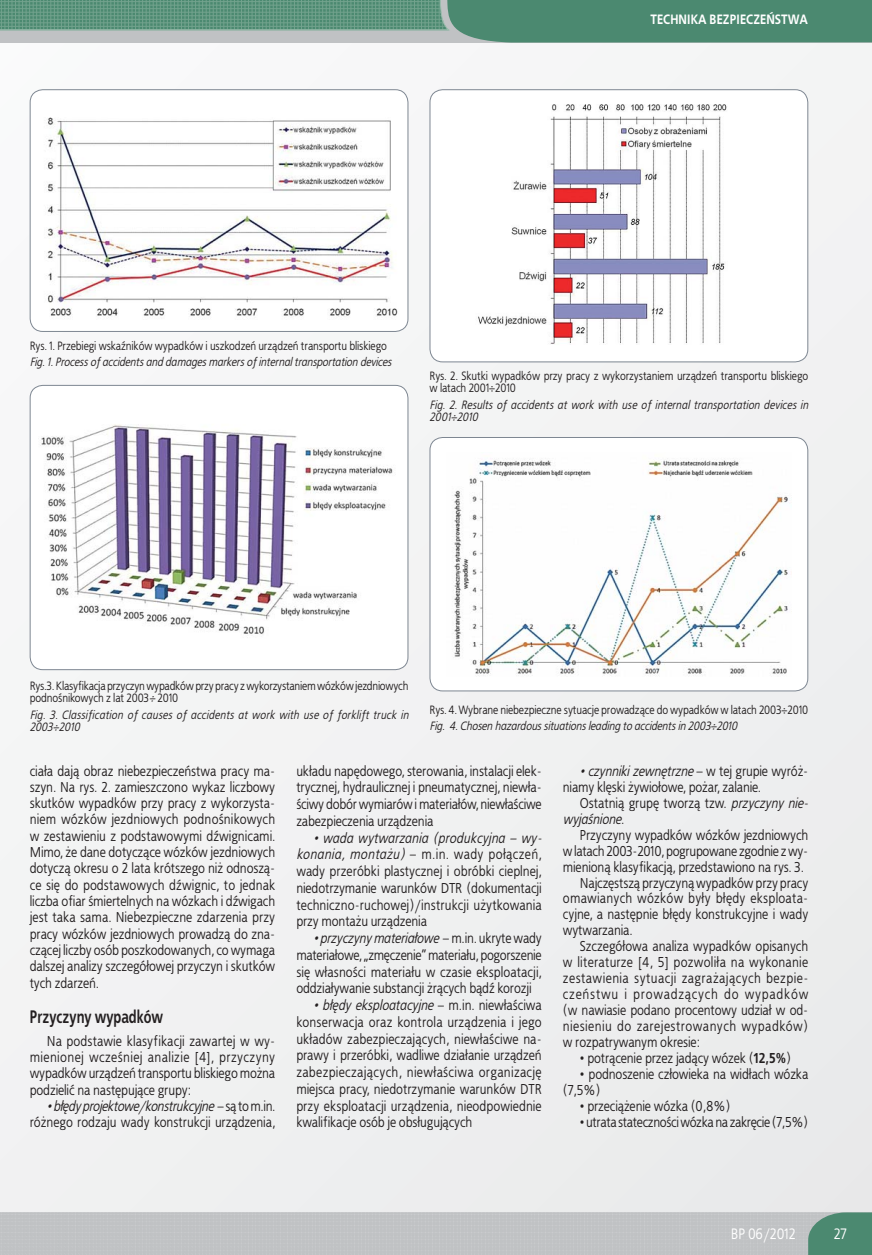
<style>
.page{position:relative;width:872px;height:1255px;background:#fff}
.page>*{position:absolute;margin:0;border:0;box-sizing:border-box;transform-origin:0 0}
.t1{font:700 18px "EFN Bureau";color:#231f20;scale:.85 1}
.t2{font:15px "EFN Bureau";color:#fff}
.t3{font:14.25px/16.8px "EFN Bureau";color:#231f20;text-align:justify}
.t4{font:14.25px "EFN Bureau";letter-spacing:.04em;color:#231f20}
.t5{font:14.25px "EFN Bureau";letter-spacing:.025em;color:#231f20}
.t6{font:14.25px "EFN Bureau";letter-spacing:.06em;color:#231f20}
.t7{font:700 13.5px "EFN Bureau";color:#fff}
.t8{font:12px/12px "EFN Bureau";color:#231f20}
.t9{font:italic 12px/12px "EFN Bureau";letter-spacing:.01em;color:#231f20}
.s1{font-style:italic}
.s2{font-weight:700}
</style>
<div class="page">
<div style="left:0;top:0;width:872px;height:1254px;background:#f0f1f1"></div>
<div style="left:30px;top:90px;width:378px;height:241px;background:#fff;border-radius:13px"></div>
<div style="left:30px;top:89px;width:378px;height:243px;border:1px solid #7e8792;border-radius:13px"></div>
<div style="left:30px;top:385px;width:378px;height:284px;background:#fff;border-radius:13px"></div>
<div style="left:30px;top:385px;width:378px;height:285px;border:1px solid #7e8792;border-radius:13px"></div>
<div style="left:430px;top:90px;width:377px;height:272px;background:#fff;border-radius:13px"></div>
<div style="left:429px;top:89px;width:379px;height:273px;border:1px solid #7e8792;border-radius:13px"></div>
<div style="left:430px;top:437px;width:377px;height:254px;background:#fff;border-radius:13px"></div>
<div style="left:429px;top:437px;width:379px;height:254px;border:1px solid #7e8792;border-radius:13px"></div>
<img style="left:478px;top:104px;width:249px;height:240px">
<img style="left:40px;top:424px;width:353px;height:210px">
<img style="left:453px;top:458px;width:335px;height:218px">
<svg style="left:0;top:0;width:872px;height:43px;background:#669783"></svg>
<svg style="left:808px;top:1212px;width:64px;height:42px;background:#568e78"></svg>
<img style="left:47px;top:117px;width:351px;height:200px">
<p class="t7" style="left:650px;top:15px;width:159px">TECHNIKA BEZPIECZEÑSTWA</p>
<p class="t8" style="left:30px;top:340px;width:358px">Rys. 1. Przebiegi wskaźników wypadków i uszkodzeñ urz¹dzeñ transportu bliskiego</p>
<p class="t9" style="left:30px;top:356px;width:363px">Fig. 1. Process of accidents and damages markers of internal transportation devices</p>
<p class="t8" style="left:429px;top:370px;width:380px">Rys. 2. Skutki wypadków przy pracy z wykorzystaniem urz¹dzeñ transportu bliskiego w latach 2001÷2010</p>
<p class="t9" style="left:429px;top:398px;width:380px">Fig. 2. Results of accidents at work with use of internal transportation devices in<br>2001÷2010</p>
<p class="t8" style="left:30px;top:680px;width:380px">Rys.3. Klasyfikacja przyczyn wypadków przy pracy z wykorzystaniem wózków jezdniowych podnośnikowych z lat 2003<span class="s1">÷</span> 2010</p>
<p class="t9" style="left:30px;top:708px;width:380px">Fig. 3. Classification of causes of accidents at work with use of forklift truck in<br>2003÷2010</p>
<p class="t8" style="left:429px;top:703px;width:380px">Rys. 4. Wybrane niebezpieczne sytuacje prowadz¹ce do wypadków w latach 2003÷2010</p>
<p class="t9" style="left:429px;top:720px;width:309px">Fig. 4. Chosen hazardous situations leading to accidents in 2003÷2010</p>
<p class="t3" style="left:30px;top:762px;width:247px;line-height:16.4px">cia³a daj¹ obraz niebezpieczeñstwa pracy ma&shy;szyn. Na rys. 2. zamieszczono wykaz liczbowy skutków wypadków przy pracy z wykorzysta&shy;niem wózków jezdniowych podnośnikowych w zestawieniu z podstawowymi dźwignicami.<br>Mimo, ¿e dane dotycz¹ce wózków jezdniowych dotycz¹ okresu o 2 lata krótszego ni¿ odnosz¹- ce siê do podstawowych dźwignic, to jednak liczba ofiar śmiertelnych na wózkach i dźwigach jest taka sama. Niebezpieczne zdarzenia przy pracy wózków jezdniowych prowadz¹ do zna&shy;cz¹cej liczby osób poszkodowanych, co wymaga dalszej analizy szczegó³owej przyczyn i skutków tych zdarzeñ.</p>
<p class="t1" style="left:30px;top:1005px;width:159px">Przyczyny wypadków</p>
<p class="t3" style="left:30px;top:1033px;width:247px;line-height:16.4px;text-indent:17px">Na podstawie klasyfikacji zawartej w wy&shy;mienionej wcześniej analizie [4], przyczyny wypadków urz¹dzeñ transportu bliskiego mo¿na podzieliæ na nastêpuj¹ce grupy:</p>
<p class="t3" style="left:30px;top:1098px;width:247px;line-height:16.4px;text-align:right"><span class="s1">• b³êdy projektowe/konstrukcyjne</span> – s¹ to m.in. ró¿nego rodzaju wady konstrukcji urz¹dzenia,</p>
<p class="t3" style="left:296px;top:762px;width:247px">uk³adu napêdowego, sterowania, instalacji elek&shy;trycznej, hydraulicznej i pneumatycznej, niew³a&shy;ściwy dobór wymiarów i materia³ów, niew³aściwe zabezpieczenia urz¹dzenia</p>
<p class="t3" style="left:296px;top:829px;width:247px;text-indent:17px"><span class="s1">• wada wytwarzania (produkcyjna – wy&shy;konania, monta¿u)</span> – m.in. wady po³¹czeñ, wady przeróbki plastycznej i obróbki cieplnej, niedotrzymanie warunków DTR (dokumentacji techniczno-ruchowej)/instrukcji u¿ytkowania przy monta¿u urz¹dzenia</p>
<p class="t3" style="left:296px;top:930px;width:247px;text-indent:17px"><span class="s1">• przyczyny materia³owe</span> – m.in. ukryte wady materia³owe, „zmêczenie” materia³u, pogorszenie siê w³asności materia³u w czasie eksploatacji, oddzia³ywanie substancji ¿r¹cych b¹dź korozji</p>
<p class="t3" style="left:296px;top:997px;width:247px;text-indent:17px"><span class="s1">• b³êdy eksploatacyjne</span> – m.in. niew³aściwa konserwacja oraz kontrola urz¹dzenia i jego uk³adów zabezpieczaj¹cych, niew³aściwe na&shy;prawy i przeróbki, wadliwe dzia³anie urz¹dzeñ zabezpieczaj¹cych, niew³aściwa organizacjê miejsca pracy, niedotrzymanie warunków DTR przy eksploatacji urz¹dzenia, nieodpowiednie kwalifikacje osób je obs³uguj¹cych</p>
<p class="t3" style="left:563px;top:763px;width:247px;line-height:16px;text-indent:17px"><span class="s1">• czynniki zewnêtrzne</span> – w tej grupie wyró¿- niamy klêski ¿ywio³owe, po¿ar, zalanie.</p>
<p class="t3" style="left:563px;top:795px;width:247px;line-height:16px;text-indent:17px">Ostatni¹ grupê tworz¹ tzw. <span class="s1">przyczyny nie&shy;wyjaśnione</span>.</p>
<p class="t3" style="left:580px;top:826px;width:230px">Przyczyny wypadków wózków jezdniowych</p>
<p class="t3" style="left:563px;top:842px;width:247px">w latach 2003-2010, pogrupowane zgodnie z wy-</p>
<p class="t3" style="left:563px;top:858px;width:243px">mienion¹ klasyfikacj¹, przedstawiono na rys. 3.</p>
<p class="t3" style="left:580px;top:874px;width:230px">Najczêstsz¹ przyczyn¹ wypadków przy pracy</p>
<p class="t5" style="left:563px;top:890px;width:247px">omawianych wózków by³y b³êdy eksploata-</p>
<p class="t3" style="left:563px;top:906px;width:247px">cyjne, a nastêpnie b³êdy konstrukcyjne i wady</p>
<p class="t3" style="left:563px;top:922px;width:71px">wytwarzania.</p>
<p class="t3" style="left:580px;top:938px;width:230px">Szczegó³owa analiza wypadków opisanych</p>
<p class="t5" style="left:563px;top:954px;width:247px">w literaturze [4, 5] pozwoli³a na wykonanie</p>
<p class="t4" style="left:563px;top:970px;width:247px">zestawienia sytuacji zagra¿aj¹cych bezpie-</p>
<p class="t6" style="left:563px;top:986px;width:247px">czeñstwu i prowadz¹cych do wypadków</p>
<p class="t3" style="left:563px;top:1002px;width:247px">(w nawiasie podano procentowy udzia³ w od-</p>
<p class="t4" style="left:563px;top:1018px;width:247px">niesieniu do zarejestrowanych wypadków)</p>
<p class="t3" style="left:563px;top:1034px;width:139px">w rozpatrywanym okresie:</p>
<p class="t3" style="left:580px;top:1050px;width:213px">• potr¹cenie przez jad¹cy wózek (<span class="s2">12,5%</span>)</p>
<p class="t3" style="left:563px;top:1066px;width:247px;line-height:16px;text-indent:17px">• podnoszenie cz³owieka na wid³ach wózka (7,5%)</p>
<p class="t3" style="left:580px;top:1098px;width:152px">• przeci¹¿enie wózka (0,8%)</p>
<p class="t3" style="left:580px;top:1114px;width:230px">• utrata stateczności wózka na zakrêcie (7,5%)</p>
<p class="t2" style="left:731px;top:1225px;width:66px">BP 06/2012</p>
<p class="t2" style="left:833px;top:1225px;width:14px">27</p>
</div>
